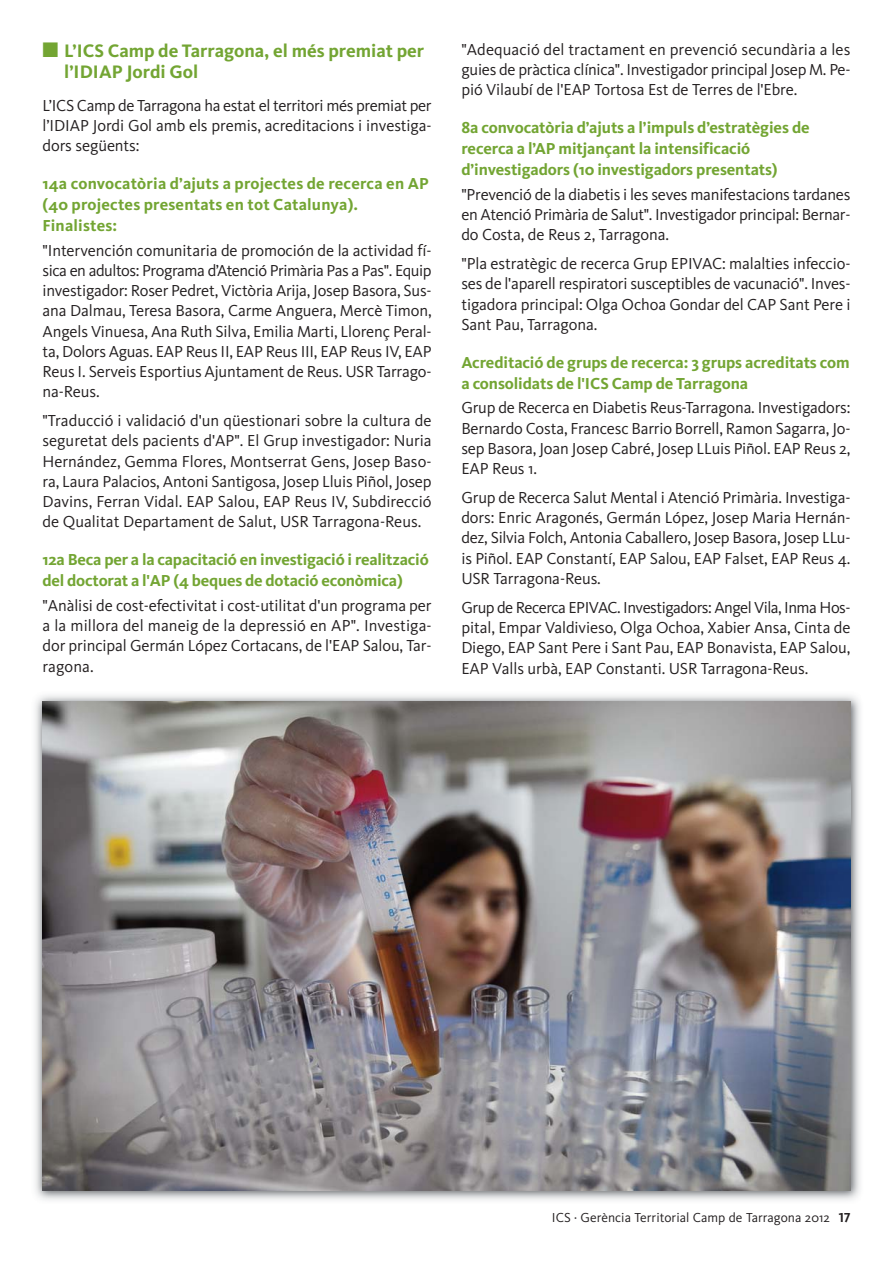
<style>
.page{position:relative;width:893px;height:1263px;background:#fff}
.page>*{position:absolute;margin:0;border:0;box-sizing:border-box;transform-origin:0 0}
.t1{font:700 18.75px/21px "Kievit";color:#73a533}
.t2{font:16.5px/20.2px "Kievit";letter-spacing:-.005em;color:#231f20;text-align:justify}
.t3{font:700 16.5px/21px "Kievit";letter-spacing:-.005em;color:#73a533}
.t4{font:13.5px "Kievit";letter-spacing:.005em;color:#231f20}
.s1{font-family:"Kievit Bold SC"}
</style>
<div class="page">
<img style="left:35px;top:695px;width:825px;height:505px">
<img style="left:43px;top:702px;width:807px;height:489px">
<p class="t1" style="left:64px;top:42px;width:361px;text-indent:-22px">■ L’ICS Camp de Tarragona, el més premiat per l’IDIAP Jordi Gol</p>
<p class="t2" style="left:43px;top:96px;width:391px">L’ICS Camp de Tarragona ha estat el territori més premiat per l’IDIAP Jordi Gol amb els premis, acreditacions i investiga&shy;dors següents:</p>
<p class="t3" style="left:43px;top:175px;width:388px">14a convocatòria d’ajuts a projectes de recerca en AP (40 projectes presentats en tot Catalunya).<br>Finalistes:</p>
<p class="t2" style="left:43px;top:241px;width:391px">"Intervención comunitaria de promoción de la actividad fí&shy;sica en adultos: Programa d’Atenció Primària Pas a Pas". Equip investigador: Roser Pedret, Victòria Arija, Josep Basora, Sus&shy;ana Dalmau, Teresa Basora, Carme Anguera, Mercè Timon, Angels Vinuesa, Ana Ruth Silva, Emilia Marti, Llorenç Peral&shy;ta, Dolors Aguas. EAP Reus II, EAP Reus III, EAP Reus IV, EAP Reus I. Serveis Esportius Ajuntament de Reus. USR Tarrago&shy;na-Reus.</p>
<p class="t2" style="left:43px;top:412px;width:391px">"Traducció i validació d'un qüestionari sobre la cultura de seguretat dels pacients d'AP". El Grup investigador: Nuria Hernández, Gemma Flores, Montserrat Gens, Josep Baso&shy;ra, Laura Palacios, Antoni Santigosa, Josep Lluis Piñol, Josep Davins, Ferran Vidal. EAP Salou, EAP Reus IV, Subdirecció de Qualitat Departament de Salut, USR Tarragona-Reus.</p>
<p class="t3" style="left:43px;top:551px;width:388px">12a Beca per a la capacitació en investigació i realització del doctorat a l'AP (4 beques de dotació econòmica)</p>
<p class="t2" style="left:43px;top:597px;width:391px">"Anàlisi de cost-efectivitat i cost-utilitat d'un programa per a la millora del maneig de la depressió en AP". Investiga&shy;dor principal Germán López Cortacans, de l'EAP Salou, Tar&shy;ragona.</p>
<p class="t2" style="left:461px;top:41px;width:391px">"Adequació del tractament en prevenció secundària a les guies de pràctica clínica". Investigador principal Josep M. Pe&shy;pió Vilaubí de l'EAP Tortosa Est de Terres de l'Ebre.</p>
<p class="t3" style="left:461px;top:119px;width:350px">8a convocatòria d’ajuts a l’impuls d’estratègies de recerca a l’AP mitjançant la intensificació d’investigadors (10 investigadors presentats)</p>
<p class="t2" style="left:461px;top:186px;width:391px">"Prevenció de la diabetis i les seves manifestacions tardanes en Atenció Primària de Salut". Investigador principal: Bernar&shy;do Costa, de Reus 2, Tarragona.</p>
<p class="t2" style="left:461px;top:255px;width:391px">"Pla estratègic de recerca Grup EPIVAC: malalties infeccio&shy;ses de l'aparell respiratori susceptibles de vacunació". Inves&shy;tigadora principal: Olga Ochoa Gondar del CAP Sant Pere i Sant Pau, Tarragona.</p>
<p class="t3" style="left:461px;top:353px;width:390px">Acreditació de grups de recerca: 3 grups acreditats com a consolidats de l'ICS Camp de Tarragona</p>
<p class="t2" style="left:461px;top:399px;width:391px">Grup de Recerca en Diabetis Reus-Tarragona. Investigadors:<br>Bernardo Costa, Francesc Barrio Borrell, Ramon Sagarra, Jo&shy;sep Basora, Joan Josep Cabré, Josep LLuis Piñol. EAP Reus 2, EAP Reus 1.</p>
<p class="t2" style="left:461px;top:489px;width:391px">Grup de Recerca Salut Mental i Atenció Primària. Investiga&shy;dors: Enric Aragonés, Germán López, Josep Maria Hernán&shy;dez, Silvia Folch, Antonia Caballero, Josep Basora, Josep LLu&shy;is Piñol. EAP Constantí, EAP Salou, EAP Falset, EAP Reus 4.<br>USR Tarragona-Reus.</p>
<p class="t2" style="left:461px;top:599px;width:391px">Grup de Recerca EPIVAC. Investigadors: Angel Vila, Inma Hos&shy;pital, Empar Valdivieso, Olga Ochoa, Xabier Ansa, Cinta de Diego, EAP Sant Pere i Sant Pau, EAP Bonavista, EAP Salou, EAP Valls urbà, EAP Constanti. USR Tarragona-Reus.</p>
<p class="t4" style="left:552px;top:1212px;width:300px">ICS · Gerència Territorial Camp de Tarragona 2012 <span class="s1">17</span></p>
</div>
